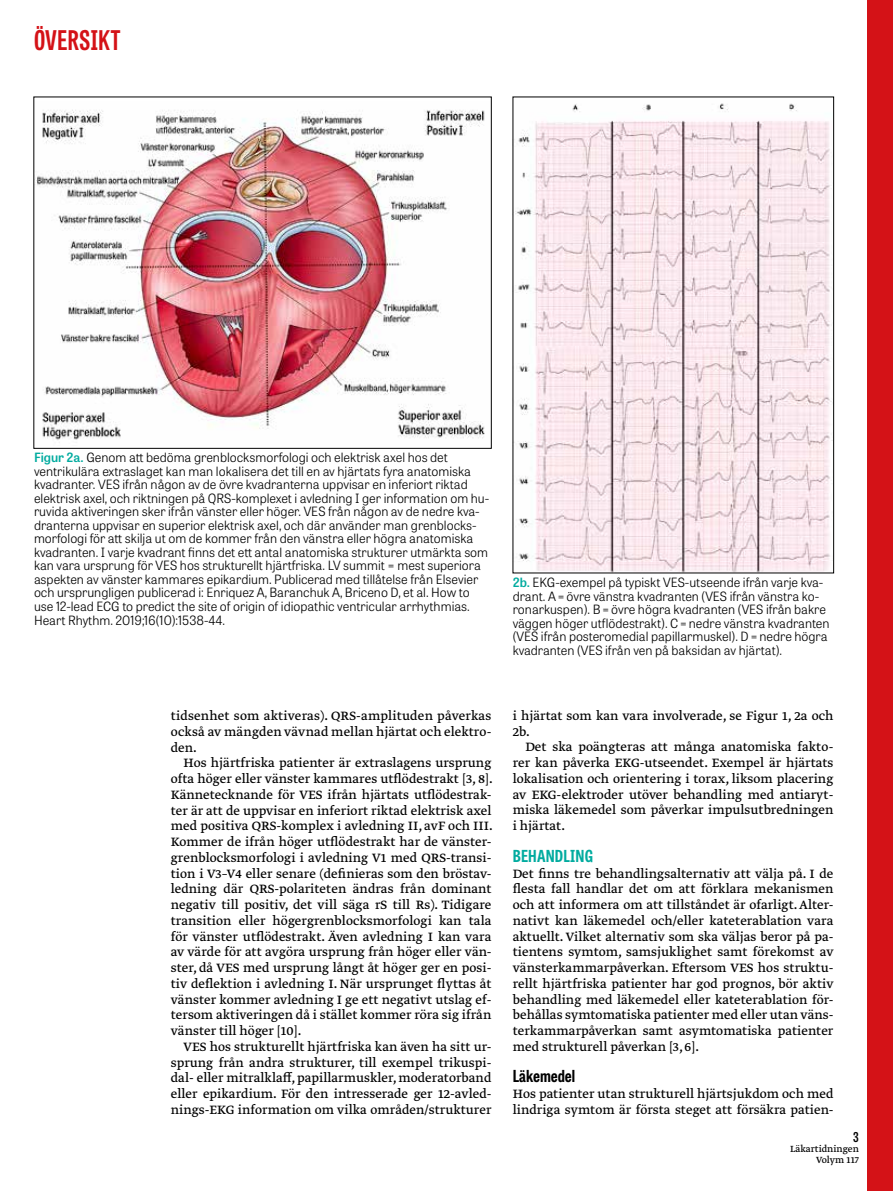
<style>
.page{position:relative;width:893px;height:1191px;background:#fff}
.page>*{position:absolute;margin:0;border:0;box-sizing:border-box;transform-origin:0 0}
.t1{font:700 27px "Tablet Gothic Compressed";letter-spacing:.02em;color:#d41217}
.t2{font:700 16.5px "Tablet Gothic Condensed";letter-spacing:.01em;color:#00ab9f}
.t3{font:700 16.5px "Tablet Gothic Condensed";color:#000}
.t4{font:14.25px/15.8px "Greta Text Pro Regular Min";color:#000;text-align:justify}
.t5{font:600 13.5px "Tablet Gothic Condensed";color:#000}
.t6{font:300 12.75px/13.5px "Tablet Gothic";color:#000}
.t7{font:10.5px/10.5px "Greta Text Pro";color:#000;text-align:right}
.s1{font-weight:600;color:#00ab9f}
</style>
<div class="page">
<div style="left:867px;top:0;width:26px;height:1191px;background:#d41217"></div>
<img style="left:36px;top:110px;width:449px;height:333px">
<img style="left:515px;top:103px;width:317px;height:468px">
<div style="left:513px;top:97px;width:321px;height:476px;border:1px solid #000"></div>
<h1 class="t1" style="left:34px;top:22px;width:88px">ÖVERSIKT</h1>
<p class="t6" style="left:34px;top:450px;width:457px"><span class="s1">Figur 2a.</span> Genom att bedöma grenblocksmorfologi och elektrisk axel hos det ventrikulära extraslaget kan man lokalisera det till en av hjärtats fyra anatomiska kvadranter. VES ifrån någon av de övre kvadranterna uppvisar en inferiort riktad elektrisk axel, och riktningen på QRS-komplexet i avledning I ger information om hu&shy;ruvida aktiveringen sker ifrån vänster eller höger. VES från någon av de nedre kva&shy;dranterna uppvisar en superior elektrisk axel, och där använder man grenblocks&shy;morfologi för att skilja ut om de kommer från den vänstra eller högra anatomiska kvadranten. I varje kvadrant finns det ett antal anatomiska strukturer utmärkta som kan vara ursprung för VES hos strukturellt hjärtfriska. LV summit = mest superiora aspekten av vänster kammares epikardium. Publicerad med tillåtelse från Elsevier och ursprungligen publicerad i: Enriquez A, Baranchuk A, Briceno D, et al. How to use 12-lead ECG to predict the site of origin of idiopathic ventricular arrhythmias.<br>Heart Rhythm. 2019;16(10):1538-44.</p>
<p class="t6" style="left:513px;top:575px;width:318px"><span class="s1">2b.</span> EKG-exempel på typiskt VES-utseende ifrån varje kva&shy;drant. A = övre vänstra kvadranten (VES ifrån vänstra ko&shy;ronarkuspen). B = övre högra kvadranten (VES ifrån bakre väggen höger utflödestrakt). C = nedre vänstra kvadranten (VES ifrån posteromedial papillarmuskel). D = nedre högra kvadranten (VES ifrån ven på baksidan av hjärtat).</p>
<p class="t4" style="left:171px;top:708px;width:322px">tidsenhet som aktiveras). QRS-amplituden påverkas också av mängden vävnad mellan hjärtat och elektro&shy;den.</p>
<p class="t4" style="left:171px;top:755px;width:324px;text-indent:13px">Hos hjärtfriska patienter är extraslagens ursprung ofta höger eller vänster kammares utflödestrakt [3, 8].<br>Kännetecknande för VES ifrån hjärtats utflödestrak&shy;ter är att de uppvisar en inferiort riktad elektrisk axel med positiva QRS-komplex i avledning II, avF och III.<br>Kommer de ifrån höger utflödestrakt har de vänster&shy;grenblocksmorfologi i avledning V1 med QRS-transi&shy;tion i V3–V4 eller senare (definieras som den bröstav&shy;ledning där QRS-polariteten ändras från dominant negativ till positiv, det vill säga rS till Rs). Tidigare transition eller högergrenblocksmorfologi kan tala för vänster utflödestrakt. Även avledning I kan vara av värde för att avgöra ursprung från höger eller vän&shy;ster, då VES med ursprung långt åt höger ger en posi&shy;tiv deflektion i avledning I. När ursprunget flyttas åt vänster kommer avledning I ge ett negativt utslag ef&shy;tersom aktiveringen då i stället kommer röra sig ifrån vänster till höger [10].</p>
<p class="t4" style="left:171px;top:1039px;width:322px;text-indent:13px">VES hos strukturellt hjärtfriska kan även ha sitt ur&shy;sprung från andra strukturer, till exempel trikuspi&shy;dal- eller mitralklaff, papillarmuskler, moderatorband eller epikardium. För den intresserade ger 12-avled&shy;nings-EKG information om vilka områden/strukturer</p>
<p class="t4" style="left:513px;top:708px;width:322px">i hjärtat som kan vara involverade, se Figur 1, 2a och<br>2b.</p>
<p class="t4" style="left:513px;top:740px;width:322px;text-indent:13px">Det ska poängteras att många anatomiska fakto&shy;rer kan påverka EKG-utseendet. Exempel är hjärtats lokalisation och orientering i torax, liksom placering av EKG-elektroder utöver behandling med antiaryt&shy;miska läkemedel som påverkar impulsutbredningen i hjärtat.</p>
<p class="t2" style="left:513px;top:844px;width:82px">Behandling</p>
<p class="t4" style="left:513px;top:866px;width:322px">Det finns tre behandlingsalternativ att välja på. I de flesta fall handlar det om att förklara mekanismen och att informera om att tillståndet är ofarligt. Alter&shy;nativt kan läkemedel och/eller kateterablation vara aktuellt. Vilket alternativ som ska väljas beror på pa&shy;tientens symtom, samsjuklighet samt förekomst av vänsterkammarpåverkan. Eftersom VES hos struktu&shy;rellt hjärtfriska patienter har god prognos, bör aktiv behandling med läkemedel eller kateterablation för&shy;behållas symtomatiska patienter med eller utan väns&shy;terkammarpåverkan samt asymtomatiska patienter med strukturell påverkan [3, 6].</p>
<p class="t3" style="left:513px;top:1065px;width:64px">Läkemedel</p>
<p class="t4" style="left:513px;top:1086px;width:322px">Hos patienter utan strukturell hjärtsjukdom och med lindriga symtom är första steget att försäkra patien-</p>
<p class="t5" style="left:853px;top:1127px;width:7px">3</p>
<p class="t7" style="left:790px;top:1144px;width:70px">Läkartidningen<br>Volym 117</p>
</div>
